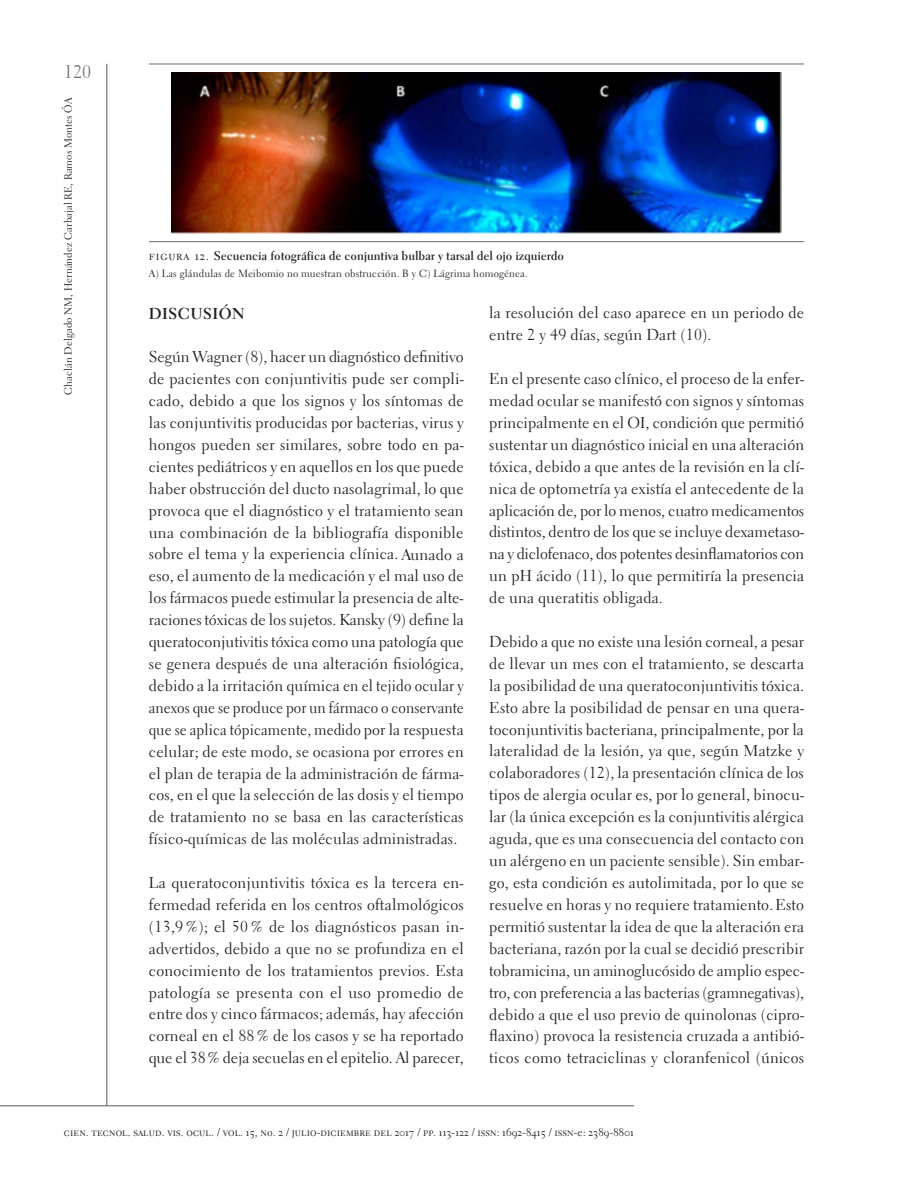
<style>
.page{position:relative;width:919px;height:1191px;background:#fff}
.page>*{position:absolute;margin:0;border:0;box-sizing:border-box;transform-origin:0 0}
.t1{font:18px "Electra LH";color:#6c6d70}
.t2{font:15.75px/21.9px "Electra LH";letter-spacing:.015em;color:#231f20;text-align:justify}
.t3{font:700 15.75px "Electra LH";letter-spacing:.03em;color:#231f20}
.t4{font:12.75px "Electra LH Bold Display";letter-spacing:.045em;color:#231f20}
.t5{font:11.25px "Electra LH Regular SC";letter-spacing:.01em;color:#231f20}
.t6{font:10.5px "Electra LH";letter-spacing:.015em;color:#231f20}
.s1{font-family:"Electra LH Regular SC"}
.s2{font-family:"Electra LH"}
</style>
<div class="page">
<hr style="left:106px;top:64px;width:1px;height:1042px;background:#57585a">
<hr style="left:0;top:1105px;width:634px;height:1px;background:#57585a">
<hr style="left:149px;top:64px;width:655px;height:1px;background:#6c6d70">
<hr style="left:149px;top:241px;width:655px;height:1px;background:#6c6d70">
<img style="left:171px;top:72px;width:611px;height:161px">
<p class="t1" style="left:64px;top:61px;width:29px">120</p>
<p class="t6" style="left:62px;top:395px;width:299px;rotate:-90deg">Chaclán Delgado NM, Hernández Carbajal RE, Ramos Montes ÓA</p>
<p class="t4" style="left:149px;top:248px;width:416px"><span class="s1">figura 12.</span> Secuencia fotográfica de conjuntiva bulbar y tarsal del ojo izquierdo</p>
<p class="t6" style="left:149px;top:267px;width:380px">A) Las glándulas de Meibomio no muestran obstrucción. B y C) Lágrima homogénea.</p>
<p class="t3" style="left:149px;top:303px;width:97px">DISCUSIÓN</p>
<p class="t2" style="left:149px;top:346px;width:316px">Según Wagner (8), hacer un diagnóstico definitivo de pacientes con conjuntivitis pude ser compli&shy;cado, debido a que los signos y los síntomas de las conjuntivitis producidas por bacterias, virus y hongos pueden ser similares, sobre todo en pa&shy;cientes pediátricos y en aquellos en los que puede haber obstrucción del ducto nasolagrimal, lo que provoca que el diagnóstico y el tratamiento sean una combinación de la bibliografía disponible sobre el tema y la experiencia clínica. Aunado a eso, el aumento de la medicación y el mal uso de los fármacos puede estimular la presencia de alte&shy;raciones tóxicas de los sujetos. Kansky (9) define la queratoconjutivitis tóxica como una patología que se genera después de una alteración fisiológica, debido a la irritación química en el tejido ocular y anexos que se produce por un fármaco o conservante que se aplica tópicamente, medido por la respuesta celular; de este modo, se ocasiona por errores en el plan de terapia de la administración de fárma&shy;cos, en el que la selección de las dosis y el tiempo de tratamiento no se basa en las características físico-químicas de las moléculas administradas.</p>
<p class="t2" style="left:149px;top:871px;width:316px">La queratoconjuntivitis tóxica es la tercera en&shy;fermedad referida en los centros oftalmológicos (13,9 %); el 50 % de los diagnósticos pasan in&shy;advertidos, debido a que no se profundiza en el conocimiento de los tratamientos previos. Esta patología se presenta con el uso promedio de entre dos y cinco fármacos; además, hay afección corneal en el 88% de los casos y se ha reportado que el 38% deja secuelas en el epitelio. Al parecer,</p>
<p class="t2" style="left:489px;top:302px;width:316px">la resolución del caso aparece en un periodo de entre 2 y 49 días, según Dart (10).</p>
<p class="t2" style="left:489px;top:368px;width:316px">En el presente caso clínico, el proceso de la enfer&shy;medad ocular se manifestó con signos y síntomas principalmente en el OI, condición que permitió sustentar un diagnóstico inicial en una alteración tóxica, debido a que antes de la revisión en la clí&shy;nica de optometría ya existía el antecedente de la aplicación de, por lo menos, cuatro medicamentos distintos, dentro de los que se incluye dexametaso&shy;na y diclofenaco, dos potentes desinflamatorios con un pH ácido (11), lo que permitiría la presencia de una queratitis obligada.</p>
<p class="t2" style="left:489px;top:630px;width:316px">Debido a que no existe una lesión corneal, a pesar de llevar un mes con el tratamiento, se descarta la posibilidad de una queratoconjuntivitis tóxica.<br>Esto abre la posibilidad de pensar en una quera&shy;toconjuntivitis bacteriana, principalmente, por la lateralidad de la lesión, ya que, según Matzke y colaboradores (12), la presentación clínica de los tipos de alergia ocular es, por lo general, binocu&shy;lar (la única excepción es la conjuntivitis alérgica aguda, que es una consecuencia del contacto con un alérgeno en un paciente sensible). Sin embar&shy;go, esta condición es autolimitada, por lo que se resuelve en horas y no requiere tratamiento.Esto permitió sustentar la idea de que la alteración era bacteriana, razón por la cual se decidió prescribir tobramicina, un aminoglucósido de amplio espec&shy;tro, con preferencia a las bacterias (gramnegativas), debido a que el uso previo de quinolonas (cipro&shy;flaxino) provoca la resistencia cruzada a antibió&shy;ticos como tetraciclinas y cloranfenicol (únicos</p>
<p class="t5" style="left:64px;top:1125px;width:571px">cien. tecnol. salud. vis. ocul. / vol. 15, n<span class="s2">o</span>. 2 / julio-diciembre del 2017 / pp. 113-122 / issn: 1692-8415 / issn-<span class="s2">e</span>: 2389-8801</p>
</div>
